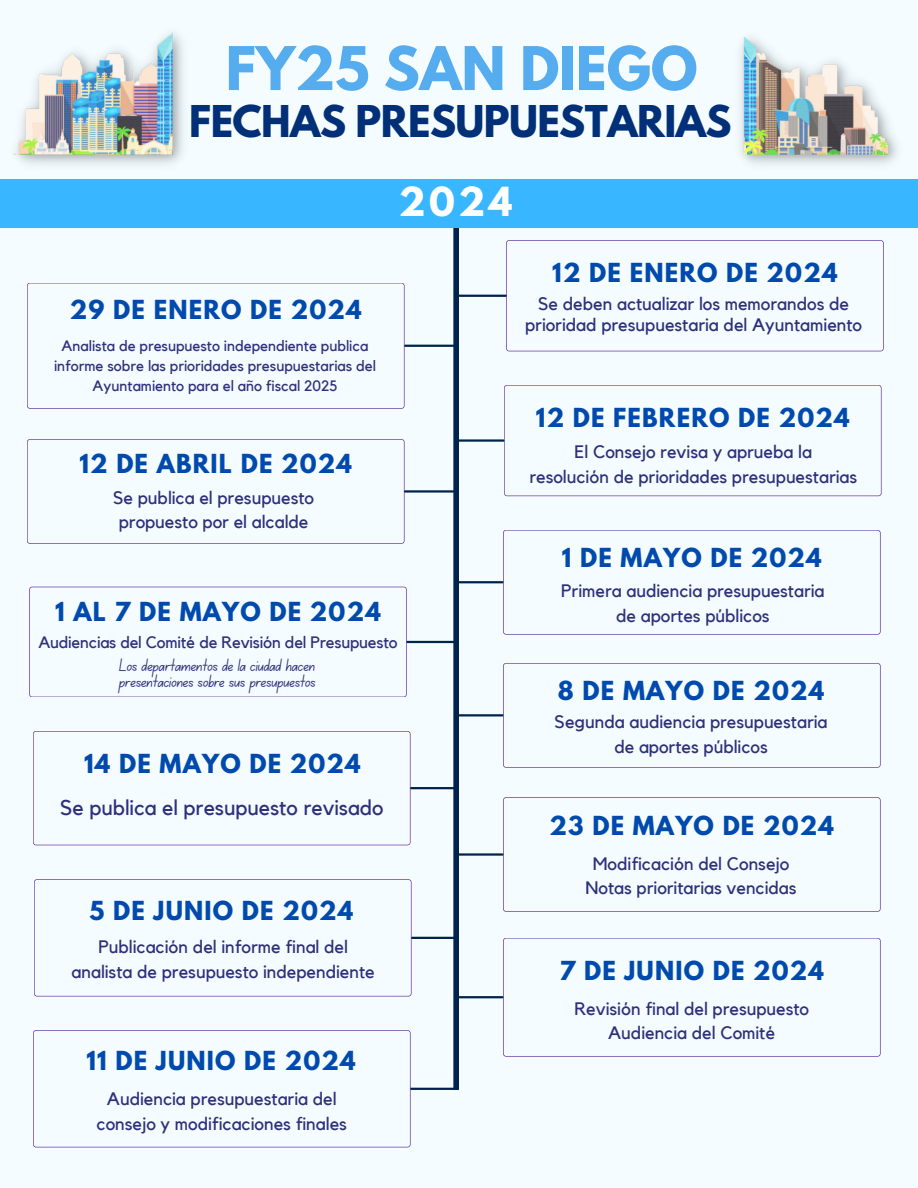
<style>
.page{position:relative;width:918px;height:1188px;background:#f4fcff}
.page>*{position:absolute;margin:0;border:0;box-sizing:border-box;transform-origin:0 0}
.t1{font:700 53.25px "League Spartan";color:#55acee}
.t2{font:700 38.85px "League Spartan";letter-spacing:-.015em;color:#023078}
.t3{font:700 35.55px "League Spartan";color:#fff}
.t4{font:700 23.25px "League Spartan";letter-spacing:.05em;color:#004aad}
.t5{font:21.3px "Kollektif";color:#2e307a}
.t6{font:18px/24.8px "Kollektif";color:#2e307a;text-align:center}
.t7{font:18px/15.8px "Canva School Font";letter-spacing:-.03em;color:#2e307a}
.t8{font:16.5px "Kollektif";letter-spacing:-.01em;color:#2e307a}
.t9{font:15px/20.2px "Kollektif";color:#2e307a;text-align:center}
</style>
<div class="page">
<div style="left:453px;top:207px;width:6px;height:883px;background:#00234b"></div>
<hr style="left:459px;top:996px;width:44px;height:2px;background:#00234b">
<hr style="left:412px;top:937px;width:42px;height:2px;background:#00234b">
<hr style="left:459px;top:853px;width:44px;height:3px;background:#00234b">
<hr style="left:405px;top:345px;width:50px;height:2px;background:#00234b">
<hr style="left:459px;top:581px;width:44px;height:2px;background:#00234b">
<hr style="left:407px;top:641px;width:47px;height:2px;background:#00234b">
<hr style="left:457px;top:714px;width:46px;height:2px;background:#00234b">
<hr style="left:411px;top:787px;width:47px;height:2px;background:#00234b">
<hr style="left:457px;top:439px;width:46px;height:3px;background:#00234b">
<svg style="left:27px;top:283px;width:378px;height:126px"></svg>
<svg style="left:27px;top:439px;width:378px;height:105px"></svg>
<svg style="left:29px;top:587px;width:378px;height:110px"></svg>
<svg style="left:33px;top:731px;width:377px;height:114px"></svg>
<svg style="left:34px;top:879px;width:378px;height:117px"></svg>
<svg style="left:506px;top:240px;width:378px;height:111px"></svg>
<svg style="left:503px;top:530px;width:378px;height:105px"></svg>
<svg style="left:503px;top:663px;width:378px;height:105px"></svg>
<svg style="left:503px;top:797px;width:378px;height:115px"></svg>
<svg style="left:503px;top:938px;width:378px;height:119px"></svg>
<svg style="left:504px;top:385px;width:378px;height:111px"></svg>
<div style="left:0;top:179px;width:918px;height:49px;background:#38b6ff"></div>
<img style="left:740px;top:36px;width:158px;height:128px">
<img style="left:13px;top:32px;width:170px;height:133px">
<hr style="left:411px;top:1088px;width:47px;height:2px;background:#00234b">
<svg style="left:33px;top:1030px;width:378px;height:117px"></svg>
<hr style="left:405px;top:490px;width:52px;height:3px;background:#00234b">
<hr style="left:459px;top:295px;width:47px;height:2px;background:#00234b">
<h5 class="t1" style="left:226px;top:42px;width:473px">FY25 SAN DIEGO</h5>
<h3 class="t2" style="left:189px;top:102px;width:544px">FECHAS PRESUPUESTARIAS</h3>
<h3 class="t3" style="left:399px;top:184px;width:115px">2024</h3>
<h5 class="t4" style="left:70px;top:298px;width:293px">29 DE ENERO DE 2024</h5>
<p class="t9" style="left:62px;top:336px;width:308px">Analista de presupuesto independiente publica</p>
<p class="t9" style="left:54px;top:356px;width:323px">informe sobre las prioridades presupuestarias del<br>Ayuntamiento para el año fiscal 2025</p>
<h3 class="t4" style="left:79px;top:452px;width:274px">12 DE ABRIL DE 2024</h3>
<h5 class="t6" style="left:113px;top:486px;width:202px">Se publica el presupuesto propuesto por el alcalde</h5>
<h2 class="t4" style="left:55px;top:600px;width:327px">1 AL 7 DE MAYO DE 2024</h2>
<h5 class="t8" style="left:38px;top:634px;width:361px">Audiencias del Comité de Revisión del Presupuesto</h5>
<h5 class="t7" style="left:119px;top:660px;width:198px">Los departamentos de la ciudad hacen presentaciones sobre sus presupuestos</h5>
<h1 class="t4" style="left:84px;top:752px;width:278px">14 DE MAYO DE 2024</h1>
<h5 class="t5" style="left:60px;top:798px;width:325px">Se publica el presupuesto revisado</h5>
<p class="t4" style="left:90px;top:899px;width:265px">5 DE JUNIO DE 2024</p>
<h5 class="t6" style="left:71px;top:935px;width:305px">Publicación del informe final del analista de presupuesto independiente</h5>
<h5 class="t4" style="left:86px;top:1049px;width:271px">11 DE JUNIO DE 2024</h5>
<h3 class="t6" style="left:97px;top:1087px;width:252px">Audiencia presupuestaria del consejo y modificaciones finales</h3>
<h3 class="t4" style="left:552px;top:261px;width:287px">12 DE ENERO DE 2024</h3>
<h5 class="t6" style="left:525px;top:293px;width:339px;line-height:21.3px">Se deben actualizar los memorandos de prioridad presupuestaria del Ayuntamiento</h5>
<h4 class="t4" style="left:536px;top:406px;width:315px">12 DE FEBRERO DE 2024</h4>
<h3 class="t6" style="left:529px;top:440px;width:329px">El Consejo revisa y aprueba la<br>resolución de prioridades presupuestarias</h3>
<h2 class="t4" style="left:562px;top:546px;width:261px">1 DE MAYO DE 2024</h2>
<h3 class="t6" style="left:561px;top:579px;width:265px">Primera audiencia presupuestaria de aportes públicos</h3>
<h3 class="t4" style="left:558px;top:679px;width:268px">8 DE MAYO DE 2024</h3>
<h3 class="t6" style="left:555px;top:711px;width:275px">Segunda audiencia presupuestaria de aportes públicos</h3>
<p class="t4" style="left:550px;top:814px;width:286px">23 DE MAYO DE 2024</p>
<h3 class="t6" style="left:586px;top:852px;width:213px">Modificación del Consejo<br>Notas prioritarias vencidas</h3>
<h3 class="t4" style="left:559px;top:960px;width:266px">7 DE JUNIO DE 2024</h3>
<h5 class="t6" style="left:574px;top:997px;width:236px">Revisión final del presupuesto<br>Audiencia del Comité</h5>
</div>
